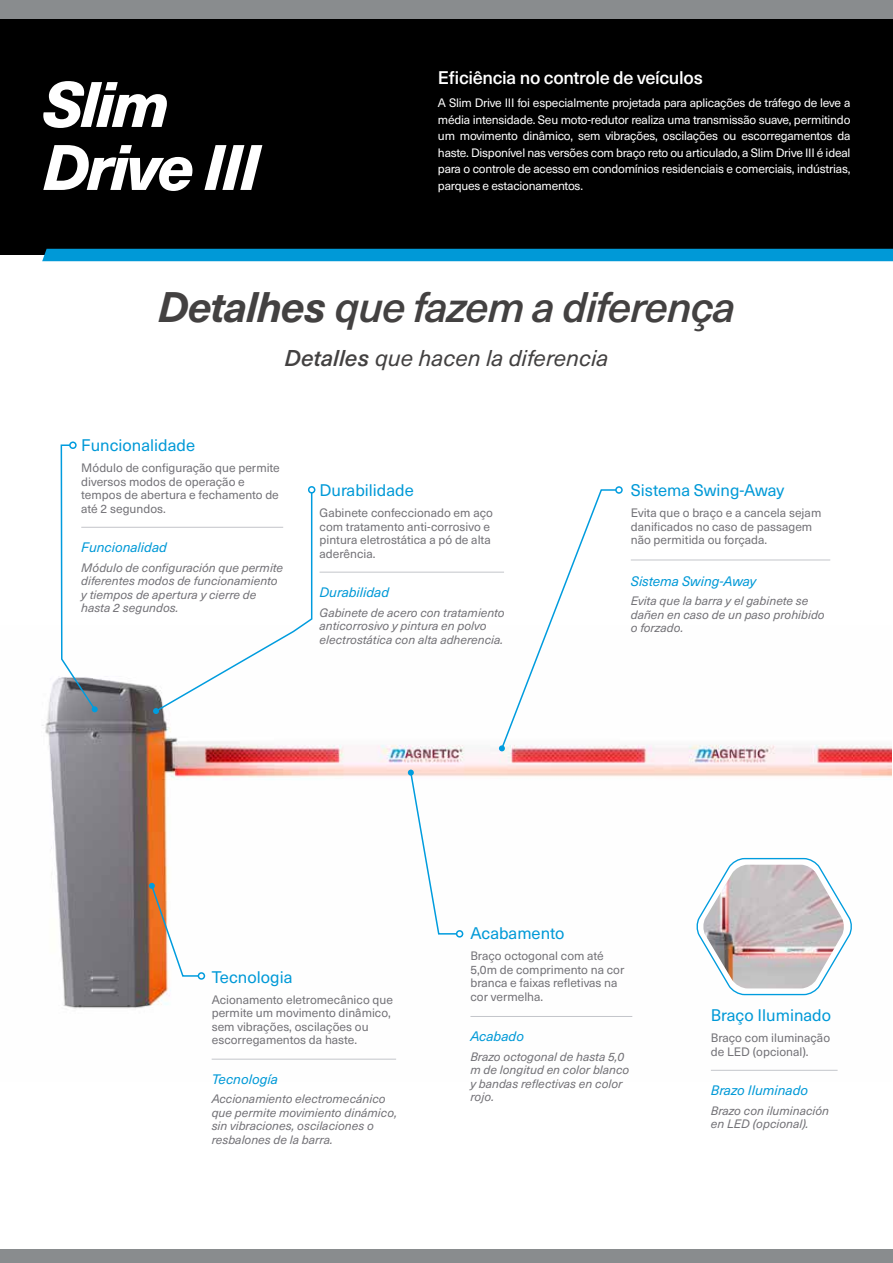
<style>
.page{position:relative;width:893px;height:1263px;background:#fff}
.page>*{position:absolute;margin:0;border:0;box-sizing:border-box;transform-origin:0 0}
.t1{font:italic 800 63px/63px "Neue Haas Unica";letter-spacing:-.04em;color:#fff}
.t2{font:italic 500 42px "Neue Haas Unica";letter-spacing:-.025em;color:#434141}
.t3{font:italic 22.5px "Neue Haas Unica";color:#434141}
.t4{font:500 18px "Neue Haas Unica";letter-spacing:-.02em;color:#fff}
.t5{font:16.5px "Neue Haas Unica";color:#0099d7}
.t6{font:italic 13.5px "Neue Haas Unica";color:#0099d7}
.t7{font:12px/13.5px "Neue Haas Unica";color:#737277}
.t8{font:italic 12px/13.5px "Neue Haas Unica";color:#737277}
.t9{font:12px/16.5px "Neue Haas Unica";letter-spacing:-.02em;color:#fff;text-align:justify}
.s1{font-weight:700}
.s2{font-weight:500}
</style>
<div class="page">
<img style="left:42px;top:678px;width:850px;height:392px">
<div style="left:0;top:0;width:893px;height:254px;background:#000"></div>
<div style="left:0;top:0;width:893px;height:19px;background:#898c8e"></div>
<div style="left:0;top:1249px;width:893px;height:14px;background:#898c8e"></div>
<div style="left:42px;top:249px;width:851px;height:12px;background:#0099d7"></div>
<hr style="left:212px;top:1059px;width:184px;height:1px;background:#c3c5ca">
<hr style="left:631px;top:560px;width:199px;height:1px;background:#c3c5ca">
<hr style="left:470px;top:1016px;width:162px;height:1px;background:#c3c5ca">
<hr style="left:320px;top:572px;width:184px;height:1px;background:#c3c5ca">
<hr style="left:81px;top:527px;width:202px;height:1px;background:#c3c5ca">
<hr style="left:711px;top:1070px;width:127px;height:1px;background:#c3c5ca">
<svg style="left:695px;top:857px;width:159px;height:139px"></svg>
<img style="left:703px;top:865px;width:141px;height:123px">
<svg style="left:60px;top:444px;width:38px;height:268px"></svg>
<div style="left:69px;top:441px;width:8px;height:8px;border:2px solid #009cde;border-radius:50%"></div>
<svg style="left:153px;top:492px;width:160px;height:222px"></svg>
<div style="left:308px;top:486px;width:7px;height:8px;border:2px solid #009cde;border-radius:50%"></div>
<svg style="left:408px;top:770px;width:50px;height:165px"></svg>
<div style="left:456px;top:930px;width:7px;height:7px;border:2px solid #009cde;border-radius:50%"></div>
<svg style="left:149px;top:883px;width:51px;height:94px"></svg>
<div style="left:198px;top:972px;width:7px;height:8px;border:2px solid #009cde;border-radius:50%"></div>
<svg style="left:499px;top:489px;width:118px;height:262px"></svg>
<div style="left:615px;top:486px;width:8px;height:8px;border:2px solid #009cde;border-radius:50%"></div>
<h1 class="t1" style="left:43px;top:69px;width:219px">Slim<br>Drive III</h1>
<h3 class="t4" style="left:438px;top:64px;width:266px">Eficiência no controle de veículos</h3>
<p class="t9" style="left:438px;top:94px;width:414px">A Slim Drive III foi especialmente projetada para aplicações de tráfego de leve a média intensidade. Seu moto-redutor realiza uma transmissão suave, permitindo um movimento dinâmico, sem vibrações, oscilações ou escorregamentos da haste. Disponível nas versões com braço reto ou articulado, a Slim Drive III é ideal para o controle de acesso em condomínios residenciais e comerciais, indústrias, parques e estacionamentos.</p>
<h2 class="t2" style="left:158px;top:276px;width:579px"><span class="s1">Detalhes</span> que fazem a diferença</h2>
<h3 class="t3" style="left:284px;top:341px;width:325px"><span class="s2">Detalles</span> que hacen la diferencia</h3>
<h3 class="t5" style="left:81px;top:433px;width:115px">Funcionalidade</h3>
<p class="t7" style="left:81px;top:461px;width:200px">Módulo de configuração que permite diversos modos de operação e tempos de abertura e fechamento de até 2 segundos.</p>
<p class="t6" style="left:81px;top:537px;width:87px">Funcionalidad</p>
<p class="t8" style="left:81px;top:560px;width:203px">Módulo de configuración que permite diferentes modos de funcionamiento y tiempos de apertura y cierre de hasta 2 segundos.</p>
<h3 class="t5" style="left:320px;top:478px;width:96px">Durabilidade</h3>
<p class="t7" style="left:320px;top:506px;width:175px">Gabinete confeccionado em aço com tratamento anti-corrosivo e pintura eletrostática a pó de alta aderência.</p>
<p class="t6" style="left:320px;top:582px;width:71px">Durabilidad</p>
<p class="t8" style="left:320px;top:605px;width:187px">Gabinete de acero con tratamiento anticorrosivo y pintura en polvo electrostática con alta adherencia.</p>
<h3 class="t5" style="left:631px;top:478px;width:155px">Sistema Swing-Away</h3>
<p class="t7" style="left:631px;top:506px;width:192px">Evita que o braço e a cancela sejam danificados no caso de passagem não permitida ou forçada.</p>
<p class="t6" style="left:631px;top:571px;width:127px">Sistema Swing-Away</p>
<p class="t8" style="left:631px;top:593px;width:195px">Evita que la barra y el gabinete se dañen en caso de un paso prohibido o forzado.</p>
<h3 class="t5" style="left:212px;top:965px;width:82px">Tecnologia</h3>
<p class="t7" style="left:212px;top:992px;width:183px">Acionamento eletromecânico que permite um movimento dinâmico, sem vibrações, oscilações ou escorregamentos da haste.</p>
<p class="t6" style="left:212px;top:1069px;width:68px">Tecnología</p>
<p class="t8" style="left:212px;top:1091px;width:187px">Accionamiento electromecánico que permite movimiento dinámico, sin vibraciones, oscilaciones o resbalones de la barra.</p>
<h3 class="t5" style="left:470px;top:921px;width:95px">Acabamento</h3>
<p class="t7" style="left:470px;top:948px;width:155px">Braço octogonal com até<br>5,0m de comprimento na cor branca e faixas refletivas na cor vermelha.</p>
<p class="t6" style="left:470px;top:1027px;width:55px">Acabado</p>
<p class="t8" style="left:470px;top:1049px;width:160px">Brazo octogonal de hasta 5,0 m de longitud en color blanco y bandas reflectivas en color rojo.</p>
<h3 class="t5" style="left:711px;top:1003px;width:122px">Braço Iluminado</h3>
<p class="t7" style="left:711px;top:1030px;width:121px">Braço com iluminação de LED (opcional).</p>
<p class="t6" style="left:711px;top:1080px;width:99px">Brazo Iluminado</p>
<p class="t8" style="left:711px;top:1103px;width:120px">Brazo con iluminación en LED (opcional).</p>
</div>
